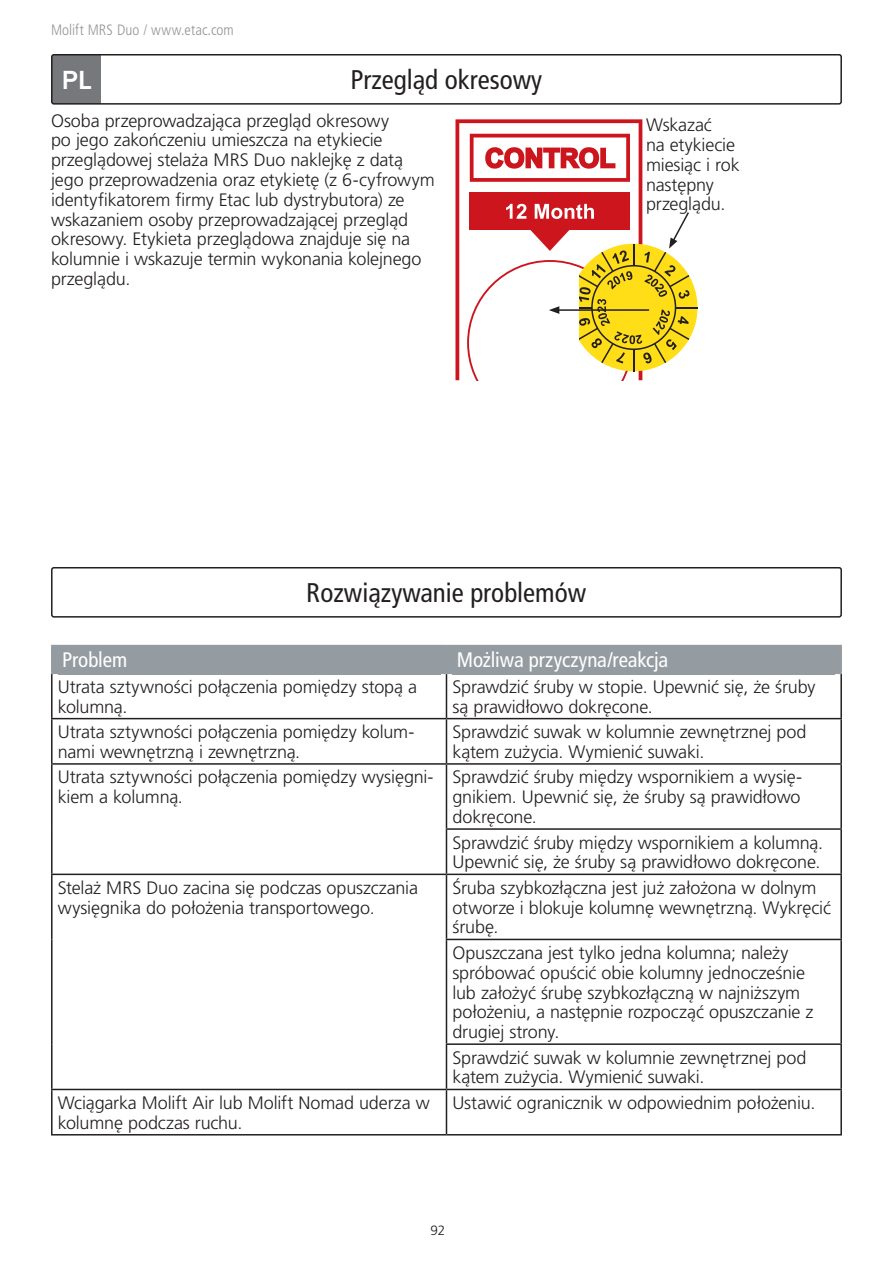
<style>
.page{position:relative;width:893px;height:1263px;background:#fff}
.page>*{position:absolute;margin:0;border:0;box-sizing:border-box;transform-origin:0 0}
.Chapter_header{font:condensed 27px "Frutiger LT Pro";color:#231f20}
.t1{font:500 27px "Franklin Gothic";color:#fff}
.Paragraph_header_-_on_grey_ruler{font:condensed 21px "Frutiger LT Pro";letter-spacing:-.005em;color:#fff}
.Body_text{font:300 18px/19.8px "Frutiger LT Pro";letter-spacing:-.01em;color:#231f20}
.t2{font:300 condensed 15px "Frutiger LT Pro";letter-spacing:.005em;color:#939598}
.t3{font:300 13.5px "Frutiger LT Pro";color:#231f20}
</style>
<div class="page">
<div style="left:52px;top:55px;width:49px;height:49px;background:#76787b"></div>
<div style="left:51px;top:567px;width:791px;height:51px;border:2px solid #231f20;border-radius:2px"></div>
<svg style="left:53px;top:646px;width:787px;height:26px"></svg>
<hr style="left:446px;top:674px;width:1px;height:44px;background:#231f20">
<hr style="left:51px;top:719px;width:2px;height:44px;background:#231f20">
<hr style="left:446px;top:719px;width:1px;height:44px;background:#231f20">
<hr style="left:840px;top:719px;width:2px;height:44px;background:#231f20">
<hr style="left:51px;top:763px;width:395px;height:2px;background:#231f20">
<hr style="left:51px;top:765px;width:2px;height:64px;background:#231f20">
<hr style="left:446px;top:763px;width:396px;height:2px;background:#231f20">
<hr style="left:446px;top:765px;width:1px;height:63px;background:#231f20">
<hr style="left:840px;top:765px;width:2px;height:63px;background:#231f20">
<hr style="left:51px;top:829px;width:2px;height:44px;background:#231f20">
<hr style="left:446px;top:828px;width:396px;height:2px;background:#231f20">
<hr style="left:446px;top:830px;width:1px;height:43px;background:#231f20">
<hr style="left:840px;top:830px;width:2px;height:43px;background:#231f20">
<hr style="left:51px;top:873px;width:395px;height:2px;background:#231f20">
<hr style="left:51px;top:875px;width:2px;height:64px;background:#231f20">
<hr style="left:446px;top:873px;width:396px;height:2px;background:#231f20">
<hr style="left:446px;top:875px;width:1px;height:64px;background:#231f20">
<hr style="left:840px;top:875px;width:2px;height:64px;background:#231f20">
<hr style="left:51px;top:939px;width:2px;height:105px;background:#231f20">
<hr style="left:446px;top:939px;width:396px;height:1px;background:#231f20">
<hr style="left:446px;top:940px;width:1px;height:103px;background:#231f20">
<hr style="left:840px;top:940px;width:2px;height:103px;background:#231f20">
<hr style="left:51px;top:1044px;width:2px;height:45px;background:#231f20">
<hr style="left:446px;top:1043px;width:396px;height:2px;background:#231f20">
<hr style="left:446px;top:1045px;width:1px;height:44px;background:#231f20">
<hr style="left:840px;top:1045px;width:2px;height:44px;background:#231f20">
<hr style="left:51px;top:1089px;width:395px;height:1px;background:#231f20">
<hr style="left:51px;top:1090px;width:2px;height:44px;background:#231f20">
<hr style="left:446px;top:1089px;width:396px;height:1px;background:#231f20">
<hr style="left:446px;top:1090px;width:1px;height:44px;background:#231f20">
<hr style="left:840px;top:1090px;width:2px;height:44px;background:#231f20">
<hr style="left:51px;top:1134px;width:395px;height:1px;background:#231f20">
<hr style="left:446px;top:1134px;width:396px;height:1px;background:#231f20">
<hr style="left:51px;top:645px;width:395px;height:1px;background:#959ca1">
<hr style="left:51px;top:646px;width:2px;height:26px;background:#959ca1">
<hr style="left:446px;top:645px;width:396px;height:1px;background:#959ca1">
<hr style="left:840px;top:646px;width:2px;height:26px;background:#959ca1">
<hr style="left:51px;top:672px;width:395px;height:2px;background:#959ca1">
<hr style="left:446px;top:672px;width:396px;height:2px;background:#959ca1">
<hr style="left:51px;top:674px;width:2px;height:44px;background:#231f20">
<hr style="left:840px;top:674px;width:2px;height:44px;background:#231f20">
<hr style="left:51px;top:718px;width:395px;height:1px;background:#231f20">
<hr style="left:446px;top:718px;width:396px;height:1px;background:#231f20">
<div style="left:58px;top:647px;width:382px;height:28px;background:#959ca1"></div>
<div style="left:452px;top:647px;width:383px;height:28px;background:#959ca1"></div>
<svg style="left:455px;top:119px;width:187px;height:261px"></svg>
<svg style="left:470px;top:134px;width:160px;height:48px"></svg>
<div style="left:470px;top:192px;width:160px;height:38px;background:#cd151d"></div>
<svg style="left:467px;top:204px;width:230px;height:176px"></svg>
<div style="left:51px;top:54px;width:791px;height:51px;border:2px solid #231f20;border-radius:2px"></div>
<p class="t2" style="left:51px;top:22px;width:184px">Molift MRS Duo / www.etac.com</p>
<p class="t1" style="left:62px;top:63px;width:31px">PL</p>
<p class="Chapter_header" style="left:350px;top:63px;width:193px">Przegląd okresowy</p>
<p class="Body_text" style="left:51px;top:111px;width:385px">Osoba przeprowadzająca przegląd okresowy<br>po jego zakończeniu umieszcza na etykiecie przeglądowej stelaża MRS Duo naklejkę z datą jego przeprowadzenia oraz etykietę (z 6-cyfrowym identyfikatorem firmy Etac lub dystrybutora) ze wskazaniem osoby przeprowadzającej przegląd okresowy. Etykieta przeglądowa znajduje się na kolumnie i wskazuje termin wykonania kolejnego przeglądu.</p>
<p class="Body_text" style="left:646px;top:115px;width:95px">Wskazać<br>na etykiecie miesiąc i rok następny przeglądu.</p>
<p class="Chapter_header" style="left:306px;top:576px;width:281px">Rozwiązywanie problemów</p>
<p class="Paragraph_header_-_on_grey_ruler" style="left:62px;top:647px;width:67px">Problem</p>
<p class="Paragraph_header_-_on_grey_ruler" style="left:457px;top:647px;width:213px">Możliwa przyczyna/reakcja</p>
<p class="Body_text" style="left:58px;top:677px;width:361px">Utrata sztywności połączenia pomiędzy stopą a kolumną.</p>
<p class="Body_text" style="left:452px;top:677px;width:364px">Sprawdzić śruby w stopie. Upewnić się, że śruby są prawidłowo dokręcone.</p>
<p class="Body_text" style="left:58px;top:722px;width:358px">Utrata sztywności połączenia pomiędzy kolum&shy;nami wewnętrzną i zewnętrzną.</p>
<p class="Body_text" style="left:452px;top:722px;width:356px">Sprawdzić suwak w kolumnie zewnętrznej pod kątem zużycia. Wymienić suwaki.</p>
<p class="Body_text" style="left:58px;top:767px;width:377px">Utrata sztywności połączenia pomiędzy wysięgni&shy;kiem a kolumną.</p>
<p class="Body_text" style="left:452px;top:767px;width:351px;text-align:justify">Sprawdzić śruby między wspornikiem a wysię&shy;gnikiem. Upewnić się, że śruby są prawidłowo dokręcone.</p>
<p class="Body_text" style="left:452px;top:832px;width:368px">Sprawdzić śruby między wspornikiem a kolumną.<br>Upewnić się, że śruby są prawidłowo dokręcone.</p>
<p class="Body_text" style="left:58px;top:878px;width:362px">Stelaż MRS Duo zacina się podczas opuszczania wysięgnika do położenia transportowego.</p>
<p class="Body_text" style="left:452px;top:878px;width:380px">Śruba szybkozłączna jest już założona w dolnym otworze i blokuje kolumnę wewnętrzną. Wykręcić śrubę.</p>
<p class="Body_text" style="left:452px;top:943px;width:363px">Opuszczana jest tylko jedna kolumna; należy spróbować opuścić obie kolumny jednocześnie lub założyć śrubę szybkozłączną w najniższym położeniu, a następnie rozpocząć opuszczanie z drugiej strony.</p>
<p class="Body_text" style="left:452px;top:1048px;width:356px">Sprawdzić suwak w kolumnie zewnętrznej pod kątem zużycia. Wymienić suwaki.</p>
<p class="Body_text" style="left:58px;top:1093px;width:373px">Wciągarka Molift Air lub Molift Nomad uderza w kolumnę podczas ruchu.</p>
<p class="Body_text" style="left:452px;top:1093px;width:361px">Ustawić ogranicznik w odpowiednim położeniu.</p>
<p class="t3" style="left:430px;top:1222px;width:17px">92</p>
</div>
